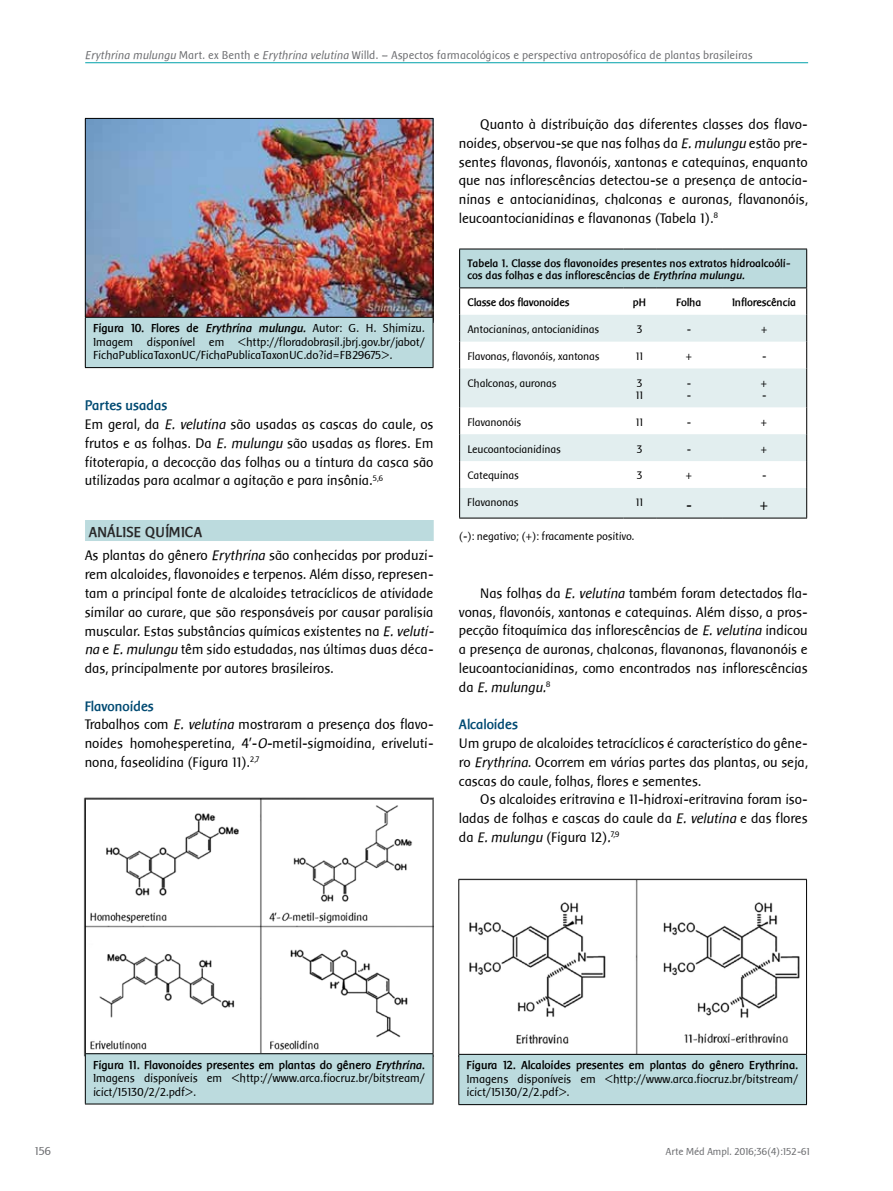
<style>
.page{position:relative;width:893px;height:1191px;background:#fff}
.page>*{position:absolute;margin:0;border:0;box-sizing:border-box;transform-origin:0 0}
.t1{font:700 15px "Baar Sophia";color:#292829}
.t2{font:15px "Baar Sophia";color:#000}
.t3{font:14.25px/18.8px "Baar Sophia";color:#000;text-align:justify}
.t4{font:700 14.25px "Baar Sophia";color:#004a72}
.t5{font:12px/13.5px "Baar Sophia";color:#000;text-align:justify}
.t6{font:700 12px "Baar Sophia";color:#000}
.t7{font:12px "Baar Sophia";color:#6d6e71}
.t8{font:11.7px "Baar Sophia";letter-spacing:.01em;color:#6d6e71}
.t9{font:11.25px/12px "Baar Sophia";color:#000}
.t10{font:700 11.25px/12px "Baar Sophia";letter-spacing:.01em;color:#000}
.t11{font:700 11.25px "Baar Sophia";letter-spacing:-.01em;color:#000}
.t12{font:10.5px "Baar Sophia";color:#6d6e71}
.s1{font-style:italic}
.s2{font-weight:700}
.s3{font-weight:700;font-style:italic}
.s4{font-weight:700;color:#004a72}
</style>
<div class="page">
<img style="left:83px;top:797px;width:351px;height:263px">
<img style="left:86px;top:119px;width:347px;height:198px">
<div style="left:85px;top:317px;width:348px;height:50px;background:#bcdbde"></div>
<hr style="left:85px;top:118px;width:348px;height:1px;background:#000">
<hr style="left:85px;top:119px;width:1px;height:198px;background:#000">
<hr style="left:433px;top:119px;width:1px;height:198px;background:#000">
<hr style="left:85px;top:318px;width:1px;height:49px;background:#000">
<hr style="left:85px;top:317px;width:348px;height:1px;background:#000">
<hr style="left:433px;top:318px;width:1px;height:49px;background:#000">
<hr style="left:85px;top:367px;width:348px;height:1px;background:#000">
<div style="left:85px;top:1053px;width:348px;height:51px;background:#bcdbde"></div>
<hr style="left:85px;top:798px;width:348px;height:1px;background:#000">
<hr style="left:85px;top:799px;width:1px;height:254px;background:#000">
<hr style="left:433px;top:799px;width:1px;height:254px;background:#000">
<hr style="left:85px;top:1054px;width:1px;height:49px;background:#000">
<hr style="left:85px;top:1053px;width:348px;height:1px;background:#000">
<hr style="left:433px;top:1054px;width:1px;height:49px;background:#000">
<hr style="left:85px;top:1103px;width:348px;height:1px;background:#000">
<div style="left:85px;top:520px;width:349px;height:21px;background:#bcdbde"></div>
<div style="left:460px;top:249px;width:347px;height:39px;background:#bcdbde"></div>
<svg style="left:460px;top:315px;width:346px;height:203px;fill:#e2eeef"></svg>
<svg style="left:459px;top:288px;width:1px;height:80px"></svg>
<svg style="left:806px;top:288px;width:1px;height:80px"></svg>
<hr style="left:459px;top:368px;width:1px;height:39px;background:#000">
<hr style="left:806px;top:368px;width:1px;height:39px;background:#000">
<svg style="left:459px;top:407px;width:1px;height:81px"></svg>
<svg style="left:806px;top:407px;width:1px;height:81px"></svg>
<hr style="left:459px;top:488px;width:1px;height:30px;background:#000">
<hr style="left:806px;top:488px;width:1px;height:30px;background:#000">
<hr style="left:459px;top:518px;width:164px;height:1px;background:#000">
<hr style="left:623px;top:518px;width:33px;height:1px;background:#000">
<hr style="left:656px;top:518px;width:66px;height:1px;background:#000">
<hr style="left:722px;top:518px;width:85px;height:1px;background:#000">
<hr style="left:459px;top:249px;width:164px;height:1px;background:#000">
<hr style="left:459px;top:249px;width:1px;height:38px;background:#000">
<hr style="left:623px;top:249px;width:33px;height:1px;background:#000">
<hr style="left:656px;top:249px;width:66px;height:1px;background:#000">
<hr style="left:722px;top:249px;width:85px;height:1px;background:#000">
<hr style="left:806px;top:249px;width:1px;height:38px;background:#000">
<hr style="left:459px;top:287px;width:164px;height:1px;background:#000">
<hr style="left:623px;top:287px;width:33px;height:1px;background:#000">
<hr style="left:656px;top:287px;width:66px;height:1px;background:#000">
<hr style="left:722px;top:287px;width:85px;height:1px;background:#000">
<img style="left:459px;top:880px;width:347px;height:174px">
<div style="left:459px;top:1054px;width:347px;height:50px;background:#bcdbde"></div>
<hr style="left:458px;top:879px;width:349px;height:1px;background:#000">
<hr style="left:458px;top:879px;width:1px;height:175px;background:#000">
<hr style="left:806px;top:879px;width:1px;height:175px;background:#000">
<hr style="left:458px;top:1054px;width:1px;height:50px;background:#000">
<hr style="left:458px;top:1054px;width:349px;height:1px;background:#000">
<hr style="left:806px;top:1054px;width:1px;height:50px;background:#000">
<hr style="left:458px;top:1104px;width:349px;height:1px;background:#000">
<hr style="left:85px;top:62px;width:723px;height:1px;background:#00a2ab">
<p class="t8" style="left:85px;top:49px;width:669px"><span class="s1">Erythrina mulungu</span> Mart. ex Benth e <span class="s1">Erythrina velutina</span> Willd. – Aspectos farmacológicos e perspectiva antroposófica de plantas brasileiras</p>
<p class="t5" style="left:93px;top:321px;width:333px"><span class="s2">Figura 10. Flores de</span> <span class="s3">Erythrina mulungu.</span> Autor: G. H. Shimizu.<br>Imagem disponível em &lt;http://floradobrasil.jbrj.gov.br/jabot/ FichaPublicaTaxonUC/FichaPublicaTaxonUC.do?id=FB29675&gt;.</p>
<p class="t3" style="left:85px;top:396px;width:350px;text-align:left"><span class="s4">Partes usadas<br></span>Em geral, da <span class="s1">E. velutina</span> são usadas as cascas do caule, os frutos e as folhas. Da <span class="s1">E. mulungu</span> são usadas as flores. Em fitoterapia, a decocção das folhas ou a tintura da casca são utilizadas para acalmar a agitação e para insônia.<sup>5,6</sup></p>
<p class="t1" style="left:89px;top:523px;width:115px">ANÁLISE QUÍMICA</p>
<p class="t3" style="left:85px;top:546px;width:350px">As plantas do gênero <span class="s1">Erythrina</span> são conhecidas por produzi&shy;rem alcaloides, flavonoides e terpenos. Além disso, represen&shy;tam a principal fonte de alcaloides tetracíclicos de atividade similar ao curare, que são responsáveis por causar paralisia muscular. Estas substâncias químicas existentes na <span class="s1">E. veluti&shy;na</span> e <span class="s1">E. mulungu</span> têm sido estudadas, nas últimas duas déca&shy;das, principalmente por autores brasileiros.</p>
<p class="t3" style="left:85px;top:696px;width:350px;text-align:left"><span class="s4">Flavonoides<br></span>Trabalhos com <span class="s1">E. velutina</span> mostraram a presença dos flavo&shy;noides homohesperetina, 4’-<span class="s1">O</span>-metil-sigmoidina, eriveluti&shy;nona, faseolidina (Figura 11).<sup>2,7</sup></p>
<p class="t3" style="left:459px;top:115px;width:350px;text-indent:21px">Quanto à distribuição das diferentes classes dos flavo&shy;noides, observou-se que nas folhas da <span class="s1">E. mulungu</span> estão pre&shy;sentes flavonas, flavonóis, xantonas e catequinas, enquanto que nas inflorescências detectou-se a presença de antocia&shy;ninas e antocianidinas, chalconas e auronas, flavanonóis, leucoantocianidinas e flavanonas (Tabela 1).<sup>8</sup></p>
<p class="t10" style="left:468px;top:258px;width:325px">Tabela 1. Classe dos flavonoides presentes nos extratos hidroalcoóli&shy;cos das folhas e das inflorescências de <span class="s1">Erythrina mulungu.</span></p>
<p class="t11" style="left:468px;top:296px;width:103px">Classe dos flavonoides</p>
<p class="t10" style="left:633px;top:296px;width:15px">pH</p>
<p class="t10" style="left:677px;top:296px;width:26px">Folha</p>
<p class="t10" style="left:732px;top:296px;width:66px">Inflorescência</p>
<p class="t9" style="left:468px;top:323px;width:133px">Antocianinas, antocianidinas</p>
<p class="t9" style="left:637px;top:323px;width:7px">3</p>
<p class="t9" style="left:687px;top:323px;width:6px">-</p>
<p class="t9" style="left:761px;top:323px;width:8px">+</p>
<p class="t9" style="left:468px;top:350px;width:134px">Flavonas, flavonóis, xantonas</p>
<p class="t9" style="left:636px;top:350px;width:9px">11</p>
<p class="t9" style="left:686px;top:350px;width:8px">+</p>
<p class="t9" style="left:762px;top:350px;width:6px">-</p>
<p class="t9" style="left:468px;top:377px;width:91px">Chalconas, auronas</p>
<p class="t9" style="left:636px;top:377px;width:9px">3<br>11</p>
<p class="t9" style="left:687px;top:377px;width:6px">- -</p>
<p class="t9" style="left:761px;top:377px;width:8px">+ -</p>
<p class="t9" style="left:468px;top:416px;width:55px">Flavanonóis</p>
<p class="t9" style="left:636px;top:416px;width:9px">11</p>
<p class="t9" style="left:687px;top:416px;width:6px">-</p>
<p class="t9" style="left:761px;top:416px;width:8px">+</p>
<p class="t9" style="left:468px;top:443px;width:95px">Leucoantocianidinas</p>
<p class="t9" style="left:637px;top:443px;width:7px">3</p>
<p class="t9" style="left:687px;top:443px;width:6px">-</p>
<p class="t9" style="left:761px;top:443px;width:8px">+</p>
<p class="t9" style="left:468px;top:470px;width:53px">Catequinas</p>
<p class="t9" style="left:637px;top:470px;width:7px">3</p>
<p class="t9" style="left:686px;top:470px;width:8px">+</p>
<p class="t9" style="left:762px;top:470px;width:6px">-</p>
<p class="t9" style="left:468px;top:496px;width:53px">Flavanonas</p>
<p class="t9" style="left:636px;top:496px;width:9px">11</p>
<p class="t2" style="left:686px;top:496px;width:8px">-</p>
<p class="t2" style="left:760px;top:496px;width:10px">+</p>
<p class="t9" style="left:459px;top:530px;width:177px">(-): negativo; (+): fracamente positivo.</p>
<p class="t3" style="left:459px;top:584px;width:350px;text-indent:21px">Nas folhas da <span class="s1">E. velutina</span> também foram detectados fla&shy;vonas, flavonóis, xantonas e catequinas. Além disso, a pros&shy;pecção fitoquímica das inflorescências de <span class="s1">E. velutina</span> indicou a presença de auronas, chalconas, flavanonas, flavanonóis e leucoantocianidinas, como encontrados nas inflorescências da <span class="s1">E. mulungu.</span><sup>8</sup></p>
<p class="t4" style="left:459px;top:717px;width:60px">Alcaloides</p>
<p class="t3" style="left:459px;top:734px;width:350px">Um grupo de alcaloides tetracíclicos é característico do gêne&shy;ro <span class="s1">Erythrina</span>. Ocorrem em várias partes das plantas, ou seja, cascas do caule, folhas, flores e sementes.</p>
<p class="t3" style="left:459px;top:790px;width:350px;text-indent:21px">Os alcaloides eritravina e 11-hidroxi-eritravina foram iso&shy;ladas de folhas e cascas do caule da <span class="s1">E. velutina</span> e das flores da <span class="s1">E. mulungu</span> (Figura 12)<span class="s1">.</span><sup>7,9</sup></p>
<p class="t7" style="left:35px;top:1144px;width:18px">156</p>
<p class="t5" style="left:93px;top:1057px;width:333px"><span class="s2">Figura 11. Flavonoides presentes em plantas do gênero</span> <span class="s3">Erythrina</span><span class="s2">.<br></span>Imagens disponíveis em &lt;http://www.arca.fiocruz.br/bitstream/ icict/15130/2/2.pdf&gt;.</p>
<p class="t6" style="left:467px;top:1058px;width:333px">Figura 12. Alcaloides presentes em plantas do gênero Erythrina.</p>
<p class="t5" style="left:467px;top:1072px;width:333px">Imagens disponíveis em &lt;http://www.arca.fiocruz.br/bitstream/ icict/15130/2/2.pdf&gt;.</p>
<p class="t12" style="left:666px;top:1145px;width:146px">Arte Méd Ampl. 2016;36(4):152-61</p>
</div>
